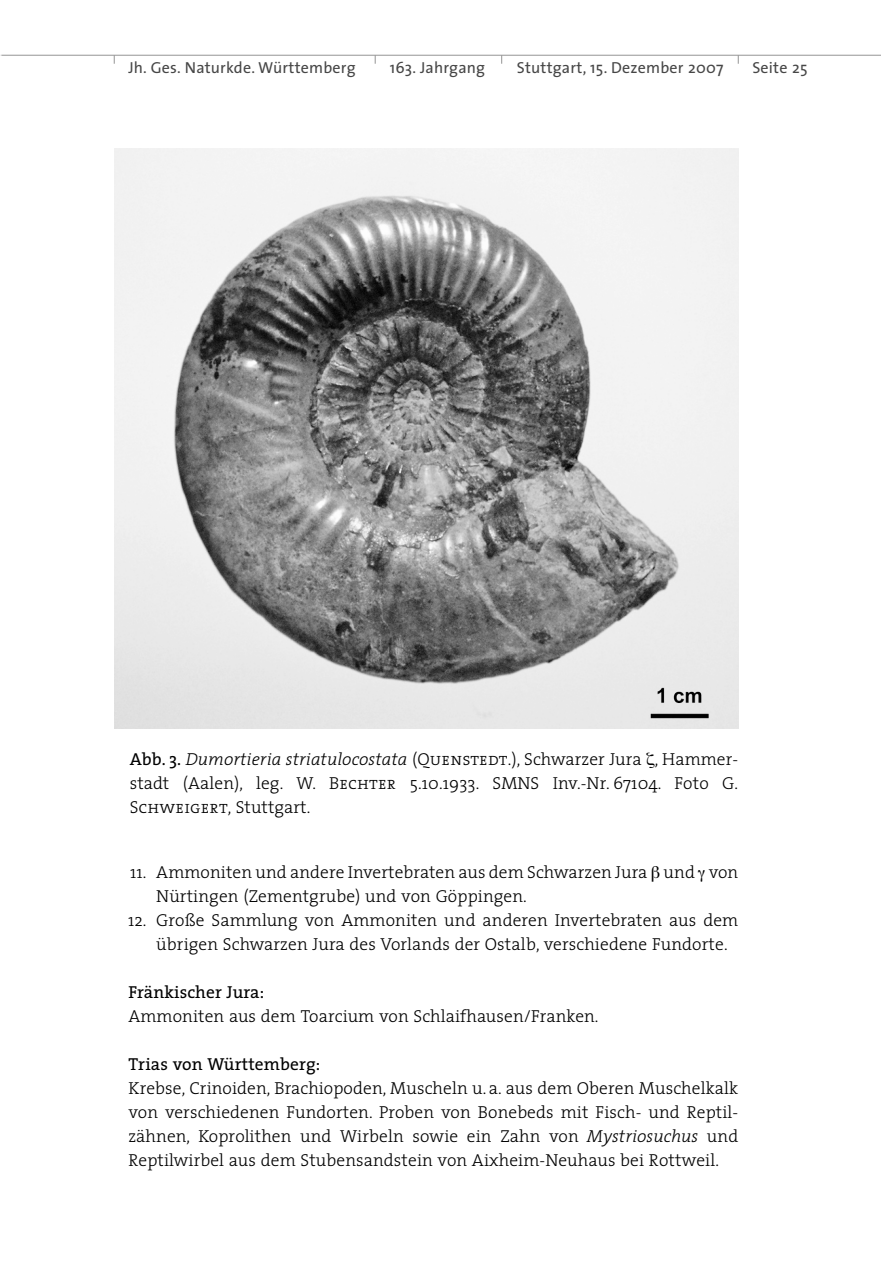
<style>
.page{position:relative;width:881px;height:1278px;background:#fff}
.page>*{position:absolute;margin:0;border:0;box-sizing:border-box;transform-origin:0 0}
.t1{font:300 17.4px/24px "The Serif";letter-spacing:.005em;color:#000}
.t2{font:17.4px "The Serif";letter-spacing:.005em;color:#000}
.t3{font:16px "The Sans";letter-spacing:.01em;color:#464646}
.s1{font-weight:400}
.s2{font-style:italic}
.s3{font-family:"The Serif Light Caps";font-weight:400}
</style>
<div class="page">
<hr style="left:1px;top:55px;width:879px;height:1px;background:#949494">
<img style="left:114px;top:149px;width:624px;height:580px">
<p class="t3" style="left:128px;top:61px;width:229px">Jh. Ges. Naturkde. Württemberg</p>
<p class="t3" style="left:390px;top:61px;width:97px">163. Jahrgang</p>
<p class="t3" style="left:516px;top:61px;width:208px">Stuttgart, 15. Dezember 2007</p>
<p class="t3" style="left:752px;top:61px;width:57px">Seite 25</p>
<p class="t1" style="left:130px;top:748px;width:610px;text-align:justify"><span class="s1">Abb. 3.</span> <span class="s2">Dumortieria striatulocostata</span> (<span class="s3">Quenstedt</span>.), Schwarzer Jura , Hammer&shy;stadt (Aalen), leg. W. <span class="s3">Bechter</span> 5.10.1933. SMNS Inv.-Nr. 67104. Foto G.<br><span class="s3">Schweigert</span>, Stuttgart.</p>
<p class="t1" style="left:156px;top:861px;width:583px;text-indent:-26px">11. Ammoniten und andere Invertebraten aus dem Schwarzen Jura und von<br>Nürtingen (Zementgrube) und von Göppingen.</p>
<p class="t1" style="left:156px;top:909px;width:583px;text-indent:-28px">12. Große Sammlung von Ammoniten und anderen Invertebraten aus dem übrigen Schwarzen Jura des Vorlands der Ostalb, verschiedene Fundorte.</p>
<p class="t2" style="left:128px;top:985px;width:137px">Fränkischer Jura:</p>
<p class="t1" style="left:128px;top:1005px;width:471px">Ammoniten aus dem Toarcium von Schlaifhausen/Franken.</p>
<p class="t2" style="left:128px;top:1057px;width:193px">Trias von Württemberg:</p>
<p class="t1" style="left:128px;top:1077px;width:611px;text-align:justify">Krebse, Crinoiden, Brachiopoden, Muscheln u. a. aus dem Oberen Muschelkalk von verschiedenen Fundorten. Proben von Bonebeds mit Fisch- und Reptil&shy;zähnen, Koprolithen und Wirbeln sowie ein Zahn von <span class="s2">Mystriosuchus</span> und Reptilwirbel aus dem Stubensandstein von Aixheim-Neuhaus bei Rottweil.</p>
</div>
